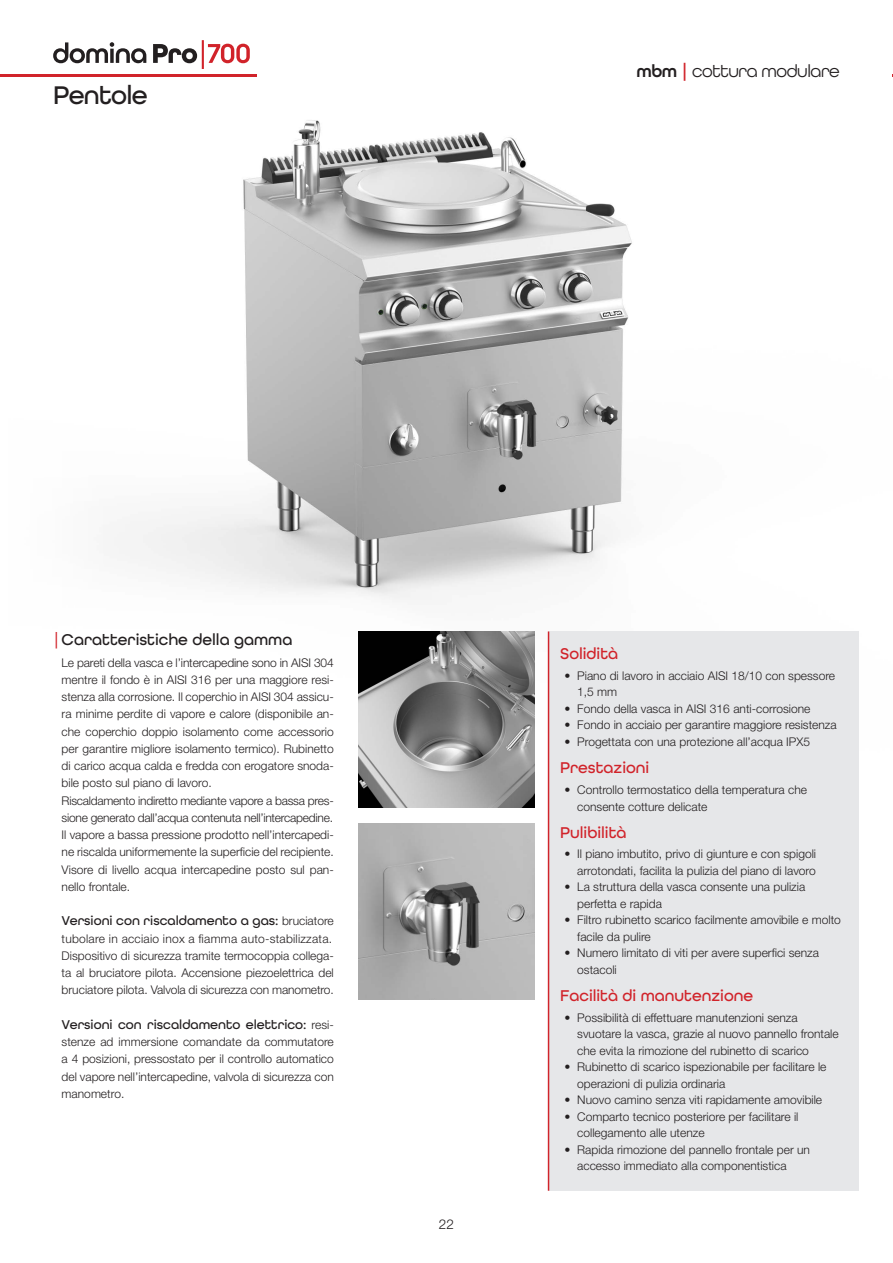
<style>
.page{position:relative;width:893px;height:1263px;background:#fff}
.page>*{position:absolute;margin:0;border:0;box-sizing:border-box;transform-origin:0 0}
.t1{font:500 27px "All Round Gothic";letter-spacing:-.025em;color:#231f20}
.t2{font:18px "All Round Gothic";letter-spacing:-.025em;color:#231f20}
.titolo_value{font:500 16.5px "All Round Gothic";color:#d1232a}
.t3{font:500 16.5px "All Round Gothic";color:#231f20}
.body_caratteristiche{font:500 13.5px "All Round Gothic";color:#231f20}
.t4{font:300 13.5px "Helvetica Neue LT Std";color:#231f20}
.body_caratteristiche-2{font:300 12px/17.2px "Helvetica Neue LT Std";color:#231f20}
.body_caratteristiche-3{font:300 12px/17.2px "Helvetica Neue LT Std";letter-spacing:-.02em;color:#231f20}
.body_caratteristiche-4{font:300 12px "Helvetica Neue LT Std";letter-spacing:.02em;color:#231f20}
.s1{font-weight:600}
.s2{font-weight:600;color:#d1232a}
.s3{color:#d1232a}
.s4{font-family:"Helvetica Neue LT Std";font-weight:300;font-size:12px}
</style>
<div class="page">
<img style="left:0;top:74px;width:893px;height:1117px">
<div style="left:549px;top:631px;width:310px;height:560px;background:#e6e7e9"></div>
<hr style="left:548px;top:631px;width:1px;height:560px;background:#d1232a">
<svg style="left:53px;top:40px;width:197px;height:29px"></svg>
<hr style="left:0;top:75px;width:256px;height:2px;background:#d1232a">
<img style="left:358px;top:631px;width:176px;height:176px">
<img style="left:358px;top:823px;width:176px;height:176px">
<p class="t1" style="left:53px;top:79px;width:96px">Pentole</p>
<p class="t2" style="left:636px;top:61px;width:205px"><span class="s1">mbm</span> <span class="s2">|</span> cottura modulare</p>
<p class="t3" style="left:53px;top:630px;width:241px"><span class="s3">|</span>Caratteristiche della gamma</p>
<p class="body_caratteristiche-2" style="left:62px;top:653px;width:274px;text-align:justify">Le pareti della vasca e l’intercapedine sono in AISI 304 mentre il fondo è in AISI 316 per una maggiore resi&shy;stenza alla corrosione. Il coperchio in AISI 304 assicu&shy;ra minime perdite di vapore e calore (disponibile an&shy;che coperchio doppio isolamento come accessorio per garantire migliore isolamento termico). Rubinetto di carico acqua calda e fredda con erogatore snoda&shy;bile posto sul piano di lavoro.</p>
<p class="body_caratteristiche-3" style="left:62px;top:791px;width:274px">Riscaldamento indiretto mediante vapore a bassa pres&shy;sione generato dall’acqua contenuta nell’intercapedine.</p>
<p class="body_caratteristiche-2" style="left:62px;top:826px;width:274px">Il vapore a bassa pressione prodotto nell’intercapedi&shy;ne riscalda uniformemente la superficie del recipiente.</p>
<p class="body_caratteristiche-2" style="left:62px;top:860px;width:274px">Visore di livello acqua intercapedine posto sul pan&shy;nello frontale.</p>
<p class="body_caratteristiche" style="left:62px;top:913px;width:274px">Versioni con riscaldamento a gas: <span class="s4">bruciatore</span></p>
<p class="body_caratteristiche-4" style="left:62px;top:931px;width:272px">tubolare in acciaio inox a fiamma auto-stabilizzata.</p>
<p class="body_caratteristiche-2" style="left:62px;top:947px;width:274px;text-align:justify">Dispositivo di sicurezza tramite termocoppia collega&shy;ta al bruciatore pilota. Accensione piezoelettrica del bruciatore pilota. Valvola di sicurezza con manometro.</p>
<p class="body_caratteristiche" style="left:62px;top:1016px;width:274px">Versioni con riscaldamento elettrico: <span class="s4">resi-</span></p>
<p class="body_caratteristiche-2" style="left:62px;top:1033px;width:274px;text-align:justify">stenze ad immersione comandate da commutatore a 4 posizioni, pressostato per il controllo automatico del vapore nell’intercapedine, valvola di sicurezza con manometro.</p>
<p class="t4" style="left:439px;top:1216px;width:17px">22</p>
<p class="titolo_value" style="left:560px;top:643px;width:60px">Solidità</p>
<p class="body_caratteristiche-2" style="left:577px;top:667px;width:259px;line-height:16.5px;text-indent:-13px">• Piano di lavoro in acciaio AISI 18/10 con spessore<br>1,5 mm</p>
<p class="body_caratteristiche-2" style="left:564px;top:699px;width:247px">• Fondo della vasca in AISI 316 anti-corrosione</p>
<p class="body_caratteristiche-2" style="left:564px;top:716px;width:274px">• Fondo in acciaio per garantire maggiore resistenza</p>
<p class="body_caratteristiche-2" style="left:564px;top:733px;width:247px">• Progettata con una protezione all’acqua IPX5</p>
<p class="titolo_value" style="left:560px;top:758px;width:91px">Prestazioni</p>
<p class="body_caratteristiche-2" style="left:577px;top:781px;width:231px;line-height:16.5px;text-indent:-13px">• Controllo termostatico della temperatura che consente cotture delicate</p>
<p class="titolo_value" style="left:560px;top:822px;width:68px">Pulibilità</p>
<p class="body_caratteristiche-2" style="left:564px;top:845px;width:253px;line-height:16.5px;text-align:right">• Il piano imbutito, privo di giunture e con spigoli arrotondati, facilita la pulizia del piano di lavoro</p>
<p class="body_caratteristiche-2" style="left:577px;top:878px;width:230px;line-height:16.5px;text-indent:-13px">• La struttura della vasca consente una pulizia perfetta e rapida</p>
<p class="body_caratteristiche-2" style="left:577px;top:911px;width:265px;line-height:16.5px;text-indent:-13px">• Filtro rubinetto scarico facilmente amovibile e molto facile da pulire</p>
<p class="body_caratteristiche-2" style="left:577px;top:944px;width:243px;line-height:16.5px;text-indent:-13px">• Numero limitato di viti per avere superfici senza ostacoli</p>
<p class="titolo_value" style="left:560px;top:985px;width:194px">Facilità di manutenzione</p>
<p class="body_caratteristiche-2" style="left:577px;top:1009px;width:263px;line-height:16.5px;text-indent:-13px">• Possibilità di effettuare manutenzioni senza svuotare la vasca, grazie al nuovo pannello frontale che evita la rimozione del rubinetto di scarico</p>
<p class="body_caratteristiche-2" style="left:577px;top:1058px;width:251px;line-height:16.5px;text-indent:-13px">• Rubinetto di scarico ispezionabile per facilitare le operazioni di pulizia ordinaria</p>
<p class="body_caratteristiche-2" style="left:564px;top:1091px;width:259px">• Nuovo camino senza viti rapidamente amovibile</p>
<p class="body_caratteristiche-2" style="left:577px;top:1108px;width:223px;line-height:16.5px;text-indent:-13px">• Comparto tecnico posteriore per facilitare il collegamento alle utenze</p>
<p class="body_caratteristiche-2" style="left:577px;top:1141px;width:234px;line-height:16.5px;text-indent:-13px">• Rapida rimozione del pannello frontale per un accesso immediato alla componentistica</p>
</div>
